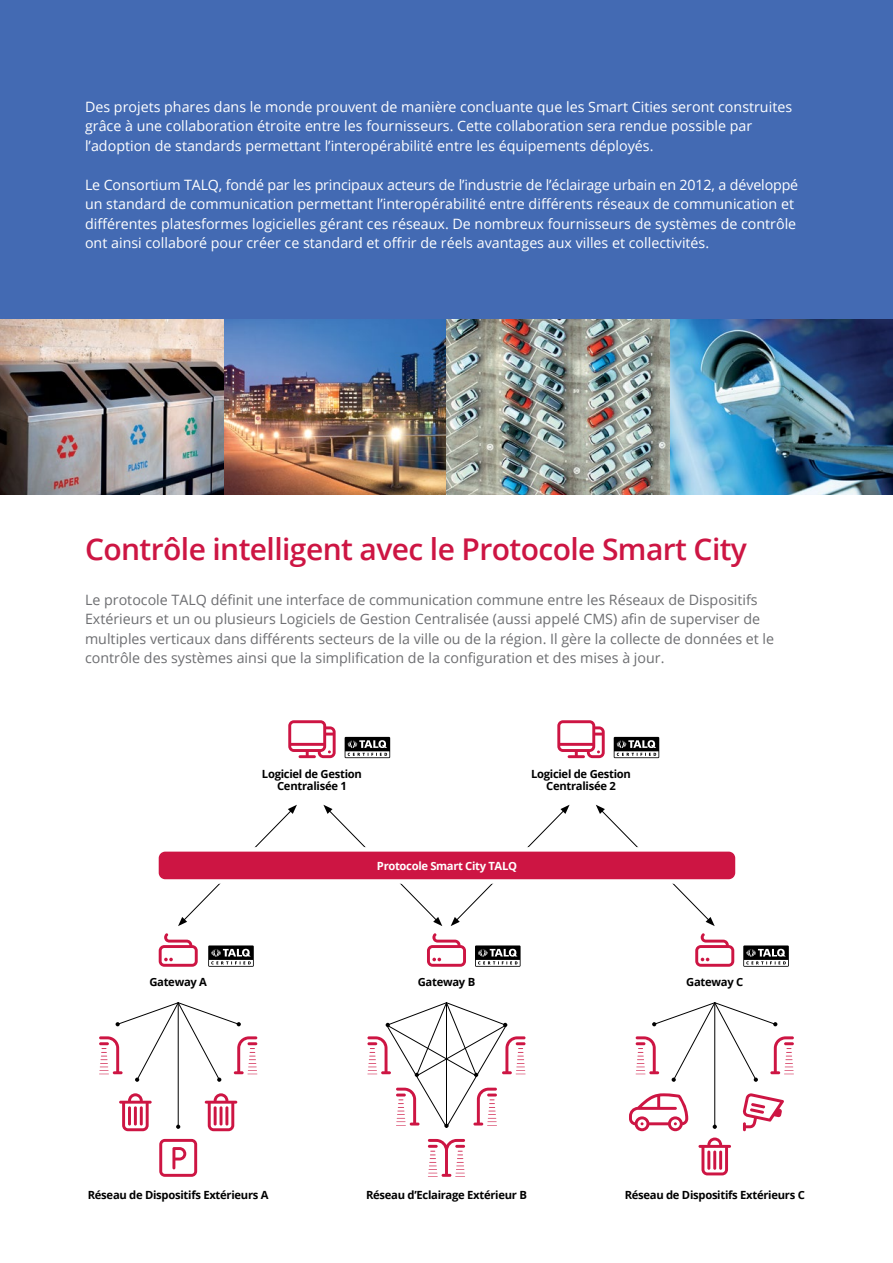
<style>
.page{position:relative;width:893px;height:1263px;background:#fff}
.page>*{position:absolute;margin:0;border:0;box-sizing:border-box;transform-origin:0 0}
.t1{font:600 30px "Open Sans";letter-spacing:-.02em;color:#cd1543}
.t2{font:14.25px/19.5px "Open Sans";color:#fff}
.t3{font:14.25px/19.5px "Open Sans";color:#6d6e71}
.t4{font:700 11.25px/12px "Open Sans";letter-spacing:-.025em;color:#000;text-align:center}
.t5{font:700 11.25px "Open Sans";letter-spacing:-.03em;color:#fff}
</style>
<div class="page">
<div style="left:0;top:0;width:893px;height:433px;background:#436ab3"></div>
<img style="left:0;top:320px;width:893px;height:174px">
<svg style="left:178px;top:805px;width:119px;height:121px"></svg>
<svg style="left:323px;top:805px;width:119px;height:121px"></svg>
<svg style="left:596px;top:805px;width:119px;height:121px"></svg>
<svg style="left:451px;top:805px;width:119px;height:121px"></svg>
<div style="left:156px;top:849px;width:581px;height:32px;background:#cd1543;border-radius:9px"></div>
<div style="left:154px;top:847px;width:586px;height:37px;border:4px solid #fff;border-radius:9px"></div>
<svg style="left:428px;top:1139px;width:37px;height:38px"></svg>
<svg style="left:367px;top:1002px;width:158px;height:126px"></svg>
<hr style="left:178px;top:1003px;width:1px;height:124px;background:#000">
<svg style="left:176px;top:1125px;width:4px;height:4px"></svg>
<svg style="left:119px;top:1093px;width:33px;height:38px"></svg>
<svg style="left:205px;top:1093px;width:32px;height:38px"></svg>
<svg style="left:99px;top:1002px;width:158px;height:80px"></svg>
<hr style="left:714px;top:1003px;width:1px;height:124px;background:#000">
<svg style="left:713px;top:1125px;width:4px;height:4px"></svg>
<svg style="left:698px;top:1137px;width:33px;height:38px"></svg>
<svg style="left:636px;top:1002px;width:158px;height:80px"></svg>
<svg style="left:159px;top:933px;width:39px;height:34px"></svg>
<svg style="left:427px;top:933px;width:39px;height:34px"></svg>
<svg style="left:695px;top:933px;width:39px;height:34px"></svg>
<svg style="left:159px;top:1139px;width:38px;height:38px"></svg>
<svg style="left:743px;top:1093px;width:41px;height:38px"></svg>
<svg style="left:629px;top:1093px;width:59px;height:38px"></svg>
<svg style="left:288px;top:720px;width:48px;height:38px"></svg>
<svg style="left:557px;top:720px;width:48px;height:38px"></svg>
<svg style="left:208px;top:945px;width:46px;height:22px"></svg>
<svg style="left:475px;top:945px;width:46px;height:22px"></svg>
<svg style="left:743px;top:945px;width:46px;height:22px"></svg>
<svg style="left:345px;top:737px;width:45px;height:21px"></svg>
<svg style="left:614px;top:737px;width:45px;height:21px"></svg>
<p class="t2" style="left:85px;top:96px;width:709px">Des projets phares dans le monde prouvent de manière concluante que les Smart Cities seront construites grâce à une collaboration étroite entre les fournisseurs. Cette collaboration sera rendue possible par l’adoption de standards permettant l’interopérabilité entre les équipements déployés.</p>
<p class="t2" style="left:85px;top:174px;width:715px">Le Consortium TALQ, fondé par les principaux acteurs de l’industrie de l’éclairage urbain en 2012, a développé un standard de communication permettant l’interopérabilité entre différents réseaux de communication et différentes platesformes logicielles gérant ces réseaux. De nombreux fournisseurs de systèmes de contrôle ont ainsi collaboré pour créer ce standard et offrir de réels avantages aux villes et collectivités.</p>
<h1 class="t1" style="left:85px;top:528px;width:663px">Contrôle intelligent avec le Protocole Smart City</h1>
<p class="t3" style="left:85px;top:589px;width:691px">Le protocole TALQ définit une interface de communication commune entre les Réseaux de Dispositifs Extérieurs et un ou plusieurs Logiciels de Gestion Centralisée (aussi appelé CMS) afin de superviser de multiples verticaux dans différents secteurs de la ville ou de la région. Il gère la collecte de données et le contrôle des systèmes ainsi que la simplification de la configuration et des mises à jour.</p>
<p class="t4" style="left:262px;top:767px;width:102px">Logiciel de Gestion<br>Centralisée 1</p>
<p class="t4" style="left:531px;top:767px;width:102px">Logiciel de Gestion<br>Centralisée 2</p>
<p class="t5" style="left:377px;top:858px;width:141px">Protocole Smart City TALQ</p>
<p class="t4" style="left:149px;top:976px;width:59px">Gateway A</p>
<p class="t4" style="left:418px;top:976px;width:59px">Gateway B</p>
<p class="t4" style="left:686px;top:976px;width:59px">Gateway C</p>
<p class="t4" style="left:88px;top:1189px;width:182px">Réseau de Dispositifs Extérieurs A</p>
<p class="t4" style="left:366px;top:1189px;width:162px">Réseau d’Eclairage Extérieur B</p>
<p class="t4" style="left:625px;top:1189px;width:182px">Réseau de Dispositifs Extérieurs C</p>
</div>
